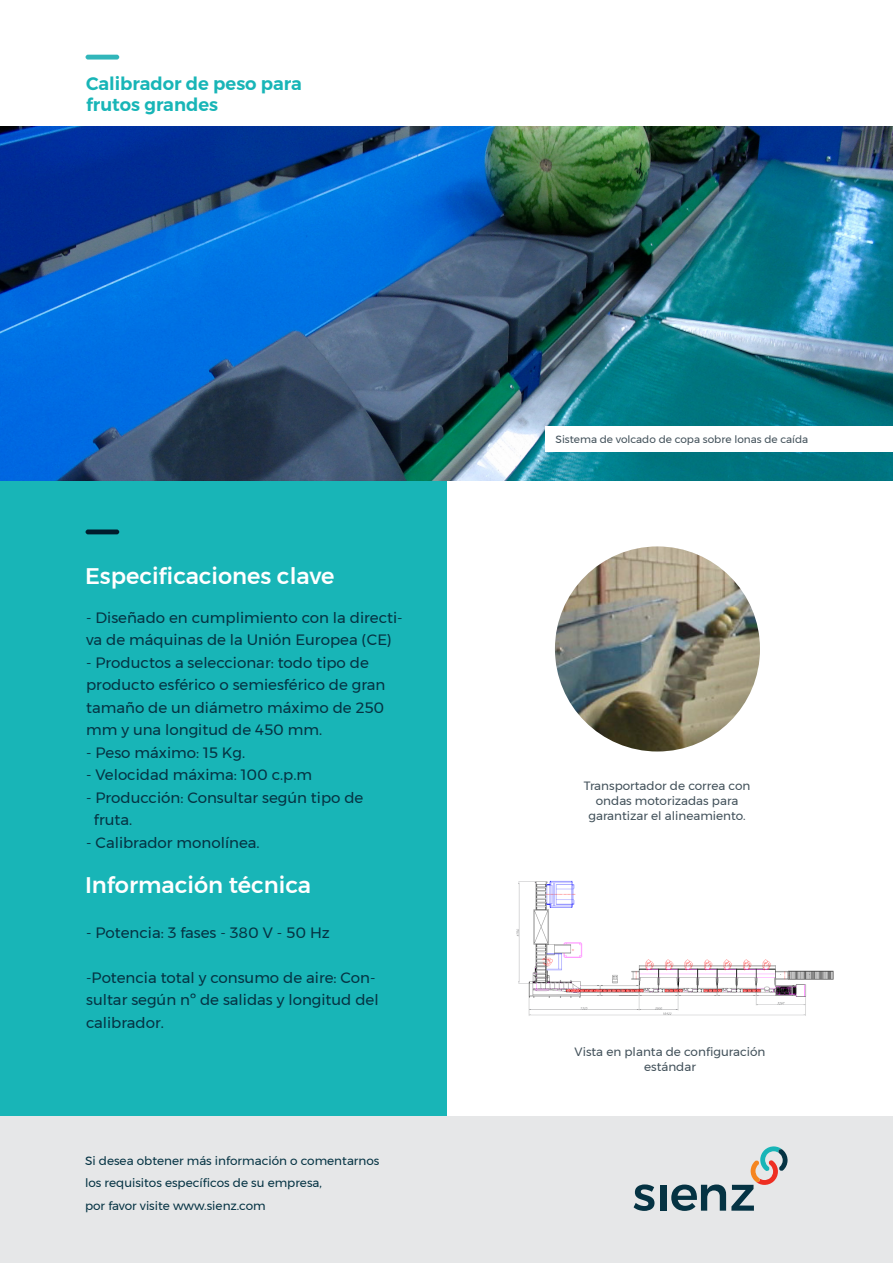
<style>
.page{position:relative;width:893px;height:1263px;background:#fff}
.page>*{position:absolute;margin:0;border:0;box-sizing:border-box;transform-origin:0 0}
.TITULO{font:500 22.5px "Montserrat";color:#fff}
.NOMBRE_MAQUINA_FRENT{font:600 18px "Montserrat";color:#18b5b7}
.CUERPO_TEXTOS_-_Azul{font:15px/22.5px "Montserrat";color:#053343}
.Images_Subtitle{font:12px/15px "Montserrat";color:#42515a;text-align:center}
.t1{font:12px/22.5px "Montserrat";color:#053343}
.Image_Subtitle_Small{font:10.5px "Montserrat";color:#42515a}
</style>
<div class="page">
<div style="left:0;top:480px;width:446px;height:636px;background:#18b5b7"></div>
<div style="left:0;top:1116px;width:893px;height:147px;background:#e6e7e8"></div>
<div style="left:86px;top:529px;width:33px;height:5px;background:#001d2d;border-radius:2px"></div>
<div style="left:86px;top:55px;width:33px;height:5px;background:#31b6ba;border-radius:2px"></div>
<svg style="left:634px;top:1184px;width:20px;height:27px"></svg>
<div style="left:661px;top:1185px;width:6px;height:26px;background:#053343"></div>
<svg style="left:671px;top:1146px;width:116px;height:65px"></svg>
<img style="left:0;top:127px;width:893px;height:353px">
<img style="left:555px;top:546px;width:205px;height:205px;border-radius:103px">
<img style="left:516px;top:880px;width:318px;height:136px">
<div style="left:546px;top:426px;width:347px;height:26px;background:#fff"></div>
<p class="NOMBRE_MAQUINA_FRENT" style="left:86px;top:69px;width:217px">Calibrador de peso para</p>
<p class="NOMBRE_MAQUINA_FRENT" style="left:86px;top:91px;width:134px">frutos grandes</p>
<p class="TITULO" style="left:85px;top:558px;width:251px">Especificaciones clave</p>
<p class="CUERPO_TEXTOS_-_Azul" style="left:86px;top:606px;width:318px">- Diseñado en cumplimiento con la directi&shy;va de máquinas de la Unión Europea (CE)</p>
<p class="CUERPO_TEXTOS_-_Azul" style="left:86px;top:651px;width:301px">- Productos a seleccionar: todo tipo de producto esférico o semiesférico de gran tamaño de un diámetro máximo de 250 mm y una longitud de 450 mm.</p>
<p class="CUERPO_TEXTOS_-_Azul" style="left:86px;top:741px;width:161px">- Peso máximo: 15 Kg.</p>
<p class="CUERPO_TEXTOS_-_Azul" style="left:86px;top:763px;width:228px">- Velocidad máxima: 100 c.p.m</p>
<p class="CUERPO_TEXTOS_-_Azul" style="left:94px;top:786px;width:271px;text-indent:-8px">- Producción: Consultar según tipo de fruta.</p>
<p class="CUERPO_TEXTOS_-_Azul" style="left:86px;top:831px;width:175px">- Calibrador monolínea.</p>
<p class="TITULO" style="left:85px;top:867px;width:227px">Información técnica</p>
<p class="CUERPO_TEXTOS_-_Azul" style="left:86px;top:921px;width:245px">- Potencia: 3 fases - 380 V - 50 Hz</p>
<p class="CUERPO_TEXTOS_-_Azul" style="left:86px;top:966px;width:294px">-Potencia total y consumo de aire: Con&shy;sultar según nº de salidas y longitud del calibrador.</p>
<p class="t1" style="left:85px;top:1149px;width:296px">Si desea obtener más información o comentarnos los requisitos específicos de su empresa,<br>por favor visite www.sienz.com</p>
<p class="Image_Subtitle_Small" style="left:556px;top:431px;width:254px">Sistema de volcado de copa sobre lonas de caída</p>
<p class="Images_Subtitle" style="left:584px;top:778px;width:168px">Transportador de correa con ondas motorizadas para garantizar el alineamiento.</p>
<p class="Images_Subtitle" style="left:575px;top:1044px;width:192px">Vista en planta de configuración estándar</p>
</div>
